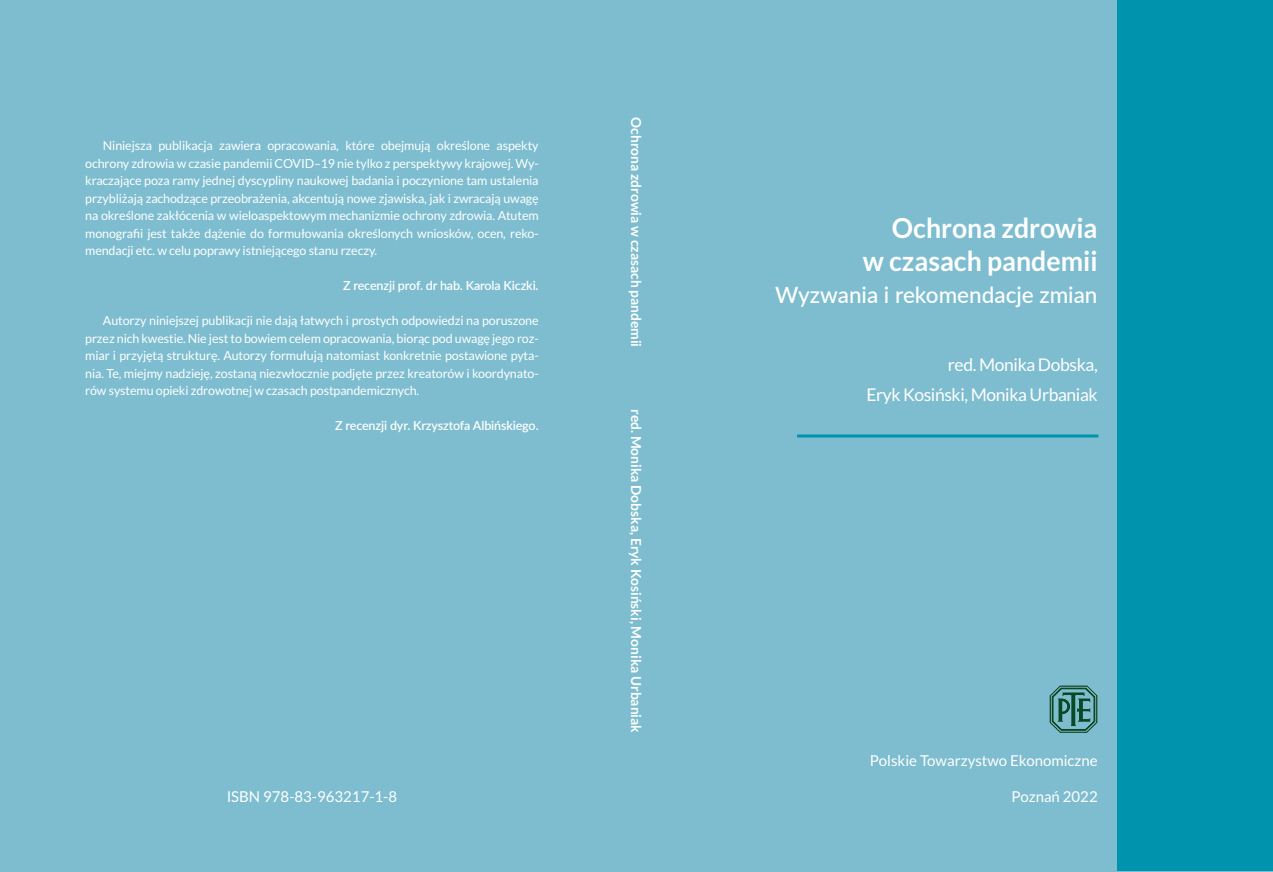
<style>
.page{position:relative;width:1273px;height:872px;background:#fff}
.page>*{position:absolute;margin:0;border:0;box-sizing:border-box;transform-origin:0 0}
.t1{font:700 27.5px/32.5px "Lato";color:#fff;text-align:right}
.t2{font:500 22.5px "Lato";color:#fff}
.t3{font:17.5px/30px "Lato";letter-spacing:-.02em;color:#fff;text-align:right}
.t4{font:15px "Lato";color:#fff}
.t5{font:700 13.75px "Lato";color:#fff}
.t6{font:12.5px/17.5px "Lato";letter-spacing:-.01em;color:#fff;text-align:justify}
.t7{font:600 12.5px "Lato";letter-spacing:-.01em;color:#fff}
</style>
<div class="page">
<div style="left:0;top:0;width:1272px;height:872px;background:#7dbdcf"></div>
<hr style="left:797px;top:434px;width:301px;height:3px;background:#0093ad">
<img style="left:1049px;top:685px;width:49px;height:48px">
<div style="left:1117px;top:0;width:155px;height:870px;background:#0093ad"></div>
<p class="t6" style="left:85px;top:137px;width:455px;text-indent:18px">Niniejsza publikacja zawiera opracowania, które obejmują określone aspekty ochrony zdrowia w czasie pandemii COVID–19 nie tylko z perspektywy krajowej. Wy&shy;kraczające poza ramy jednej dyscypliny naukowej badania i poczynione tam ustalenia przybliżają zachodzące przeobrażenia, akcentują nowe zjawiska, jak i zwracają uwagę na określone zakłócenia w wieloaspektowym mechanizmie ochrony zdrowia. Atutem monografii jest także dążenie do formułowania określonych wniosków, ocen, reko&shy;mendacji etc. w celu poprawy istniejącego stanu rzeczy.</p>
<p class="t7" style="left:343px;top:276px;width:197px">Z recenzji prof. dr hab. Karola Kiczki.</p>
<p class="t6" style="left:85px;top:312px;width:455px;text-indent:18px">Autorzy niniejszej publikacji nie dają łatwych i prostych odpowiedzi na poruszone przez nich kwestie. Nie jest to bowiem celem opracowania, biorąc pod uwagę jego roz&shy;miar i przyjętą strukturę. Autorzy formułują natomiast konkretnie postawione pyta&shy;nia. Te, miejmy nadzieję, zostaną niezwłocznie podjęte przez kreatorów i koordynato&shy;rów systemu opieki zdrowotnej w czasach postpandemicznych.</p>
<p class="t7" style="left:335px;top:416px;width:205px">Z recenzji dyr. Krzysztofa Albińskiego.</p>
<p class="t4" style="left:227px;top:788px;width:172px">ISBN 978-83-963217-1-8</p>
<p class="t5" style="left:644px;top:117px;width:231px;rotate:90deg">Ochrona zdrowia w czasach pandemii</p>
<p class="t5" style="left:644px;top:409px;width:325px;rotate:90deg">red. Monika Dobska, Eryk Kosiński, Monika Urbaniak</p>
<h1 class="t1" style="left:862px;top:211px;width:236px">Ochrona zdrowia<br>w czasach pandemii</h1>
<h2 class="t2" style="left:775px;top:279px;width:324px">Wyzwania i rekomendacje zmian</h2>
<h3 class="t3" style="left:866px;top:349px;width:233px">red. Monika Dobska,<br>Eryk Kosiński, Monika Urbaniak</h3>
<p class="t4" style="left:869px;top:752px;width:229px">Polskie Towarzystwo Ekonomiczne</p>
<p class="t4" style="left:1011px;top:788px;width:88px">Poznań 2022</p>
</div>
